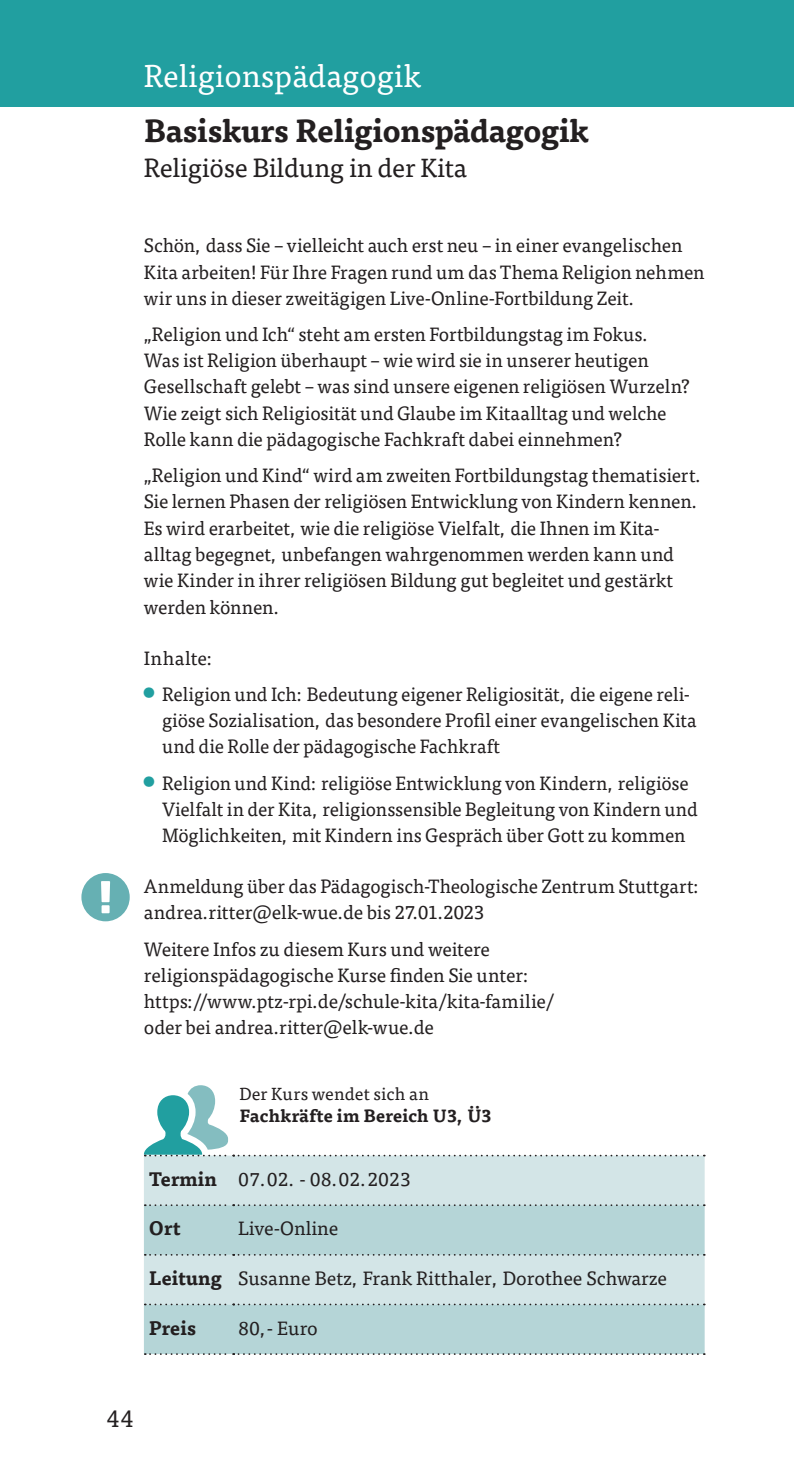
<style>
.page{position:relative;width:794px;height:1474px;background:#fff}
.page>*{position:absolute;margin:0;border:0;box-sizing:border-box;transform-origin:0 0}
.t1{font:700 31.5px "Tisa Pro";letter-spacing:-.01em;color:#231f20}
.t2{font:31.5px "Tisa Pro";color:#fff}
.t3{font:26.25px "Tisa Pro";letter-spacing:-.01em;color:#231f20}
.t4{font:24.5px "Tisa Pro";color:#231f20}
.t5{font:19.25px/26.2px "Tisa Pro";letter-spacing:-.005em;color:#231f20}
.t6{font:700 19.25px "Tisa Pro";color:#231f20}
.t7{font:19.25px "Tisa Pro";letter-spacing:.015em;color:#231f20}
.t8{font:700 17.5px/22.8px "Tisa Pro";letter-spacing:.01em;color:#231f20}
.s1{font-weight:400}
</style>
<div class="page">
<div style="left:0;top:0;width:794px;height:107px;background:#219fa0"></div>
<div style="left:144px;top:1156px;width:560px;height:49px;background:#d3e5e7"></div>
<svg style="left:144px;top:1205px;width:560px;height:148px;background:#bedadc"></svg>
<svg style="left:144px;top:1085px;width:561px;height:71px"></svg>
<svg style="left:145px;top:1204px;width:560px;height:2px"></svg>
<svg style="left:145px;top:1253px;width:560px;height:2px"></svg>
<svg style="left:145px;top:1303px;width:560px;height:2px"></svg>
<svg style="left:145px;top:1353px;width:560px;height:1px"></svg>
<p class="t2" style="left:144px;top:53px;width:279px">Religionspädagogik</p>
<p class="t1" style="left:144px;top:106px;width:447px">Basiskurs Religionspädagogik</p>
<p class="t3" style="left:144px;top:149px;width:325px">Religiöse Bildung in der Kita</p>
<p class="t5" style="left:144px;top:231px;width:562px">Schön, dass Sie – vielleicht auch erst neu – in einer evangelischen<br>Kita arbeiten! Für Ihre Fragen rund um das Thema Religion nehmen wir uns in dieser zweitägigen Live-Online-Fortbildung Zeit.</p>
<p class="t5" style="left:144px;top:320px;width:547px">„Religion und Ich“ steht am ersten Fortbildungstag im Fokus.<br>Was ist Religion überhaupt – wie wird sie in unserer heutigen Gesellschaft gelebt – was sind unsere eigenen religiösen Wurzeln?<br>Wie zeigt sich Religiosität und Glaube im Kitaalltag und welche Rolle kann die pädagogische Fachkraft dabei einnehmen?</p>
<p class="t5" style="left:144px;top:461px;width:560px">„Religion und Kind“ wird am zweiten Fortbildungstag thematisiert.<br>Sie lernen Phasen der religiösen Entwicklung von Kindern kennen.<br>Es wird erarbeitet, wie die religiöse Vielfalt, die Ihnen im Kita&shy;alltag begegnet, unbefangen wahrgenommen werden kann und wie Kinder in ihrer religiösen Bildung gut begleitet und gestärkt werden können.</p>
<p class="t7" style="left:144px;top:643px;width:71px">Inhalte:</p>
<p class="t5" style="left:162px;top:679px;width:536px">Religion und Ich: Bedeutung eigener Religiosität, die eigene reli&shy;giöse Sozialisation, das besondere Profil einer evangelischen Kita und die Rolle der pädagogische Fachkraft</p>
<p class="t5" style="left:162px;top:768px;width:537px">Religion und Kind: religiöse Entwicklung von Kindern, religiöse<br>Vielfalt in der Kita, religionssensible Begleitung von Kindern und<br>Möglichkeiten, mit Kindern ins Gespräch über Gott zu kommen</p>
<p class="t5" style="left:144px;top:872px;width:558px">Anmeldung über das Pädagogisch-Theologische Zentrum Stuttgart: andrea.ritter@elk-wue.de bis 27.01.2023</p>
<p class="t5" style="left:144px;top:934px;width:411px">Weitere Infos zu diesem Kurs und weitere religionspädagogische Kurse finden Sie unter: https://www.ptz-rpi.de/schule-kita/kita-familie/ oder bei andrea.ritter@elk-wue.de</p>
<p class="t8" style="left:239px;top:1081px;width:254px"><span class="s1">Der Kurs wendet sich an<br></span>Fachkräfte im Bereich U3, Ü3</p>
<p class="t6" style="left:149px;top:1163px;width:70px">Termin</p>
<p class="t5" style="left:238px;top:1164px;width:174px">07.02. - 08.02.2023</p>
<p class="t6" style="left:149px;top:1212px;width:33px">Ort</p>
<p class="t5" style="left:238px;top:1214px;width:102px">Live-Online</p>
<p class="t6" style="left:149px;top:1262px;width:74px">Leitung</p>
<p class="t5" style="left:238px;top:1263px;width:430px">Susanne Betz, Frank Ritthaler, Dorothee Schwarze</p>
<p class="t6" style="left:149px;top:1311px;width:49px">Preis</p>
<p class="t5" style="left:238px;top:1313px;width:81px">80,- Euro</p>
<p class="t4" style="left:106px;top:1400px;width:29px">44</p>
</div>
